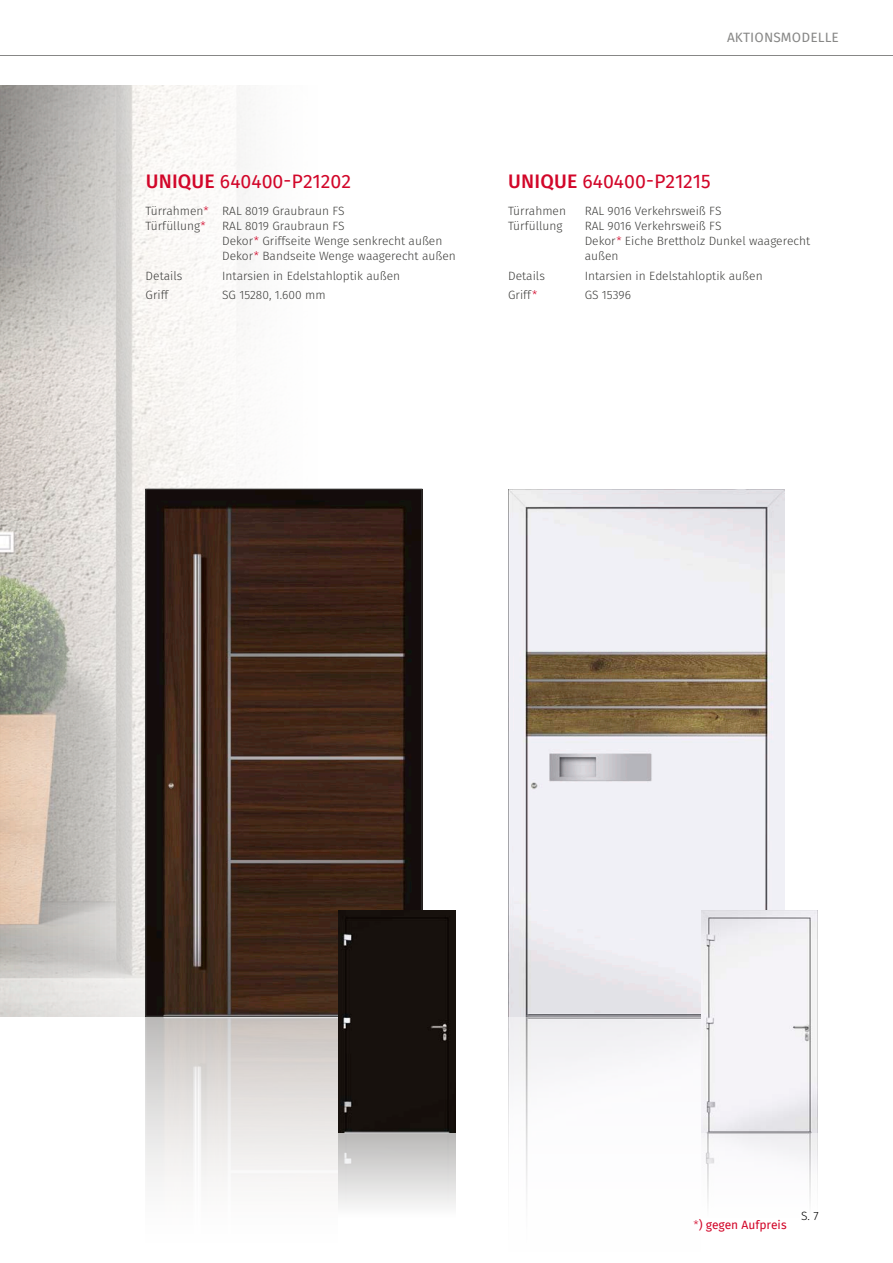
<style>
.page{position:relative;width:893px;height:1263px;background:#fff}
.page>*{position:absolute;margin:0;border:0;box-sizing:border-box;transform-origin:0 0}
.t1{font:19.5px "Fira Sans";color:#d20629}
.t2{font:13.5px "Fira Sans";letter-spacing:.01em;color:#878786}
.t3{font:300 12px/15px "Fira Sans";color:#3c3c3a}
.t4{font:12px "Fira Sans";color:#d20629}
.t5{font:300 12px "Fira Sans";color:#000}
.s1{font-weight:500}
.s2{color:#d20629}
.s3{font-weight:300}
</style>
<div class="page">
<hr style="left:0;top:55px;width:893px;height:1px;background:#878786">
<img style="left:0;top:85px;width:422px;height:931px">
<img style="left:148px;top:491px;width:272px;height:716px">
<img style="left:508px;top:489px;width:276px;height:711px">
<div style="left:339px;top:910px;width:116px;height:222px;background:#17110d"></div>
<div style="left:339px;top:1132px;width:116px;height:86px;background:linear-gradient(to bottom,#b9b8b6,#fdfdfd)"></div>
<img style="left:701px;top:910px;width:117px;height:222px">
<div style="left:701px;top:1132px;width:117px;height:86px;background:#fff"></div>
<h1 class="t1" style="left:146px;top:168px;width:207px"><span class="s1">UNIQUE</span> 640400-P21202</h1>
<p class="t3" style="left:146px;top:205px;width:201px">Türrahmen<span class="s2">*</span> RAL 8019 Graubraun FS<br>Türfüllung<span class="s2">*</span></p>
<p class="t3" style="left:222px;top:220px;width:235px">RAL 8019 Graubraun FS<br>Dekor<span class="s2">*</span> Griffseite Wenge senkrecht außen<br>Dekor<span class="s2">*</span> Bandseite Wenge waagerecht außen</p>
<p class="t3" style="left:146px;top:269px;width:38px">Details</p>
<p class="t3" style="left:222px;top:269px;width:179px">Intarsien in Edelstahloptik außen</p>
<p class="t3" style="left:146px;top:289px;width:24px">Griff</p>
<p class="t3" style="left:222px;top:289px;width:105px">SG 15280, 1.600 mm</p>
<p class="t2" style="left:727px;top:28px;width:113px">AKTIONSMODELLE</p>
<h1 class="t1" style="left:508px;top:168px;width:204px"><span class="s1">UNIQUE</span> 640400-P21215</h1>
<p class="t3" style="left:508px;top:205px;width:59px">Türrahmen</p>
<p class="t3" style="left:585px;top:205px;width:138px">RAL 9016 Verkehrsweiß FS</p>
<p class="t3" style="left:508px;top:220px;width:56px">Türfüllung</p>
<p class="t3" style="left:585px;top:220px;width:227px">RAL 9016 Verkehrsweiß FS<br>Dekor<span class="s2">*</span> Eiche Brettholz Dunkel waagerecht außen</p>
<p class="t3" style="left:508px;top:269px;width:38px">Details</p>
<p class="t3" style="left:585px;top:269px;width:179px">Intarsien in Edelstahloptik außen</p>
<p class="t3" style="left:508px;top:289px;width:31px">Griff<span class="s2">*</span></p>
<p class="t3" style="left:585px;top:289px;width:48px">GS 15396</p>
<p class="t4" style="left:694px;top:1216px;width:95px"><span class="s3">*</span>) gegen Aufpreis</p>
<p class="t5" style="left:801px;top:1207px;width:19px">S. 7</p>
</div>
